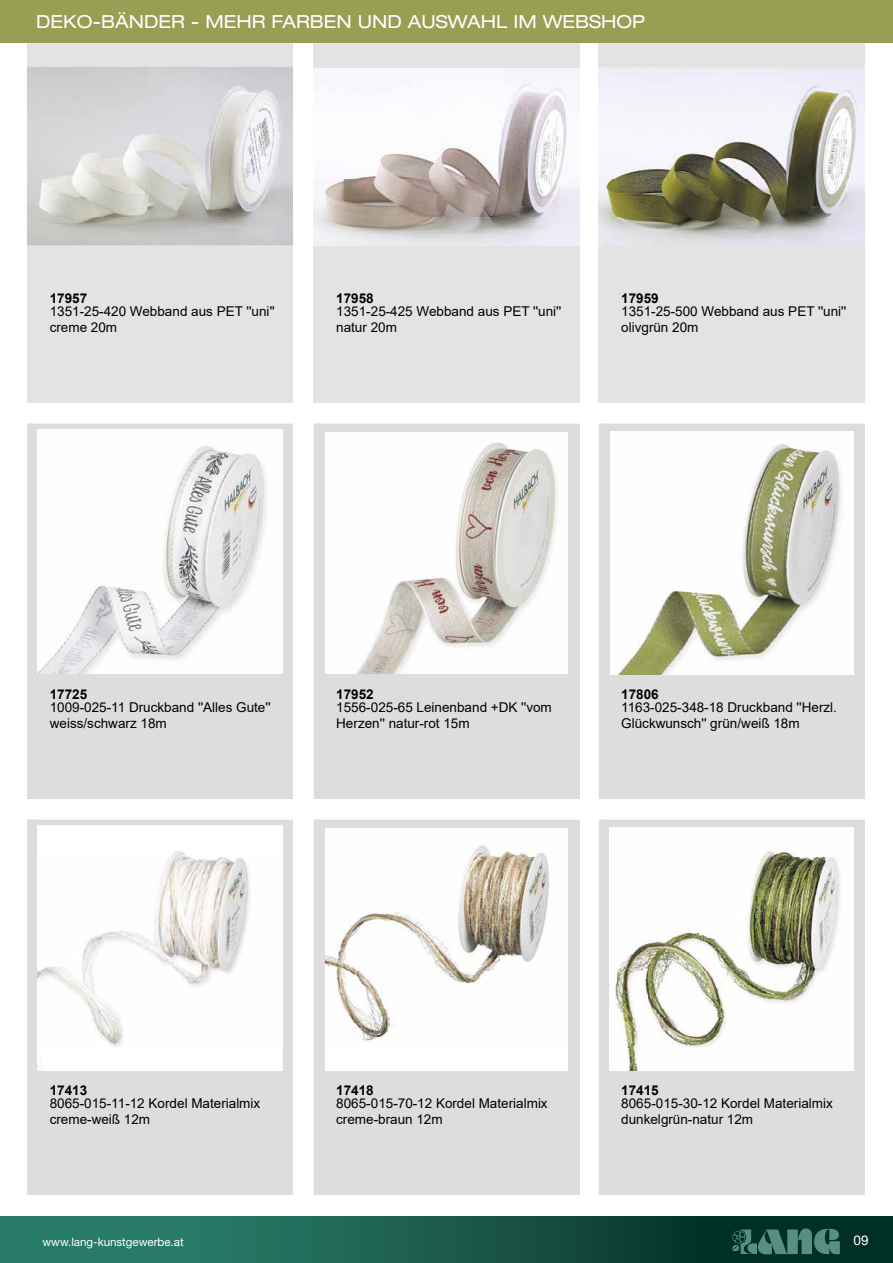
<style>
.page{position:relative;width:893px;height:1263px;background:#fff}
.page>*{position:absolute;margin:0;border:0;box-sizing:border-box;transform-origin:0 0}
.t1{font:expanded 18px "Helvetica Neue LT Std";color:#fff}
.t2{font:13.5px/15.5px "Arial";color:#000}
.t3{font:700 13.5px "Arial";color:#000}
.t4{font:13.5px "Helvetica Neue";color:#fff}
.t5{font:11.55px "Helvetica Neue LT Std";color:#fff}
</style>
<div class="page">
<img style="left:28px;top:43px;width:265px;height:360px">
<img style="left:314px;top:43px;width:265px;height:360px">
<img style="left:599px;top:43px;width:265px;height:360px">
<div style="left:28px;top:423px;width:265px;height:376px;background:#ddd"></div>
<img style="left:38px;top:430px;width:244px;height:244px">
<div style="left:313px;top:423px;width:267px;height:376px;background:#ddd"></div>
<img style="left:326px;top:433px;width:241px;height:241px">
<div style="left:599px;top:423px;width:266px;height:376px;background:#ddd"></div>
<img style="left:610px;top:431px;width:243px;height:243px">
<svg style="left:28px;top:819px;width:265px;height:376px"></svg>
<svg style="left:313px;top:819px;width:267px;height:376px"></svg>
<svg style="left:599px;top:819px;width:266px;height:376px"></svg>
<div style="left:0;top:0;width:893px;height:43px;background:#989e54"></div>
<div style="left:0;top:1216px;width:893px;height:47px;background:linear-gradient(to right,#308973,#00251e)"></div>
<svg style="left:732px;top:1228px;width:108px;height:26px;background:#376b5f"></svg>
<h1 class="t1" style="left:36px;top:10px;width:611px">DEKO-BÄNDER - MEHR FARBEN UND AUSWAHL IM WEBSHOP</h1>
<p class="t3" style="left:50px;top:289px;width:39px">17957</p>
<p class="t2" style="left:50px;top:304px;width:227px">1351-25-420 Webband aus PET ''uni'' creme 20m</p>
<p class="t3" style="left:336px;top:289px;width:39px">17958</p>
<p class="t2" style="left:336px;top:304px;width:227px">1351-25-425 Webband aus PET ''uni'' natur 20m</p>
<p class="t3" style="left:621px;top:289px;width:39px">17959</p>
<p class="t2" style="left:621px;top:304px;width:227px">1351-25-500 Webband aus PET ''uni'' olivgrün 20m</p>
<p class="t3" style="left:50px;top:685px;width:39px">17725</p>
<p class="t2" style="left:50px;top:700px;width:222px">1009-025-11 Druckband ''Alles Gute'' weiss/schwarz 18m</p>
<p class="t3" style="left:336px;top:685px;width:39px">17952</p>
<p class="t2" style="left:336px;top:700px;width:217px">1556-025-65 Leinenband +DK ''vom<br>Herzen'' natur-rot 15m</p>
<p class="t3" style="left:621px;top:685px;width:39px">17806</p>
<p class="t2" style="left:621px;top:700px;width:217px">1163-025-348-18 Druckband ''Herzl.<br>Glückwunsch'' grün/weiß 18m</p>
<p class="t3" style="left:50px;top:1081px;width:39px">17413</p>
<p class="t2" style="left:50px;top:1096px;width:212px">8065-015-11-12 Kordel Materialmix creme-weiß 12m</p>
<p class="t3" style="left:336px;top:1081px;width:39px">17418</p>
<p class="t2" style="left:336px;top:1096px;width:213px">8065-015-70-12 Kordel Materialmix creme-braun 12m</p>
<p class="t3" style="left:621px;top:1081px;width:39px">17415</p>
<p class="t2" style="left:621px;top:1096px;width:213px">8065-015-30-12 Kordel Materialmix dunkelgrün-natur 12m</p>
<p class="t5" style="left:43px;top:1235px;width:143px">www.lang-kunstgewerbe.at</p>
<p class="t4" style="left:854px;top:1231px;width:17px">09</p>
</div>
